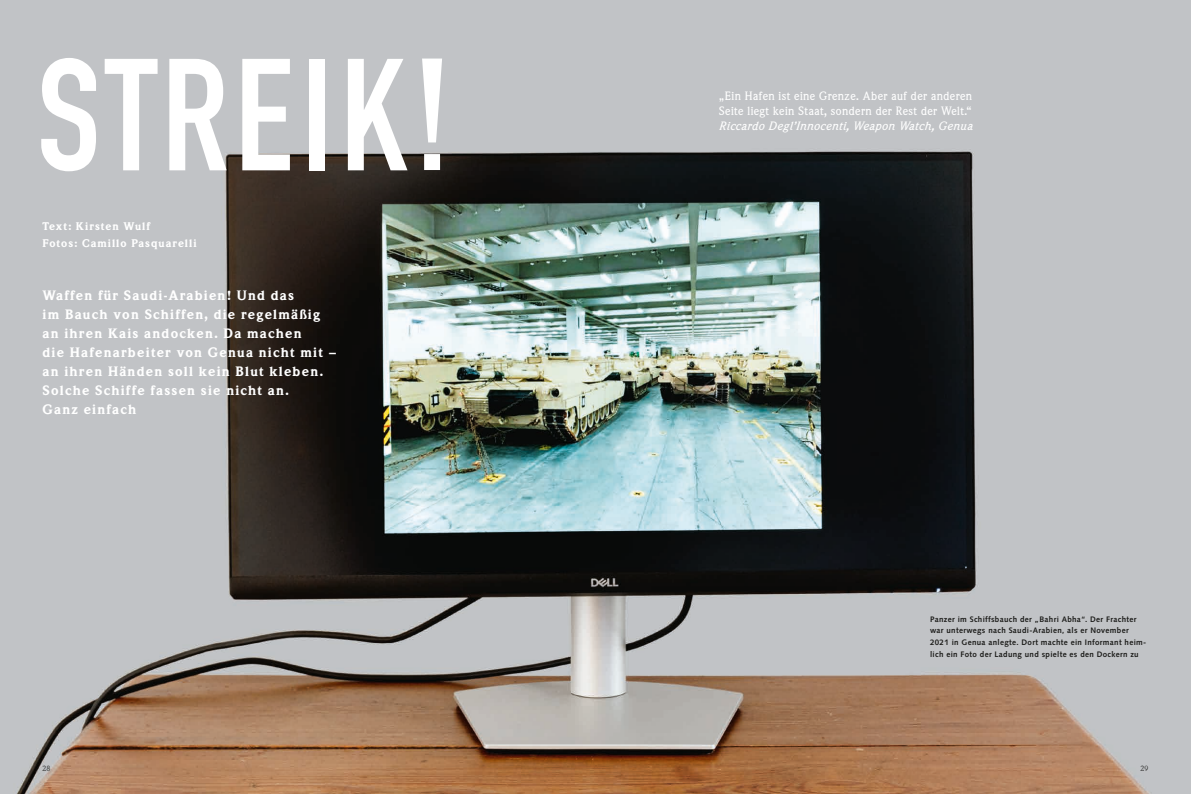
<style>
.page{position:relative;width:1191px;height:794px;background:#fff}
.page>*{position:absolute;margin:0;border:0;box-sizing:border-box;transform-origin:0 0}
.t1{font:700 156.5px "DIN Condensed";letter-spacing:.04em;color:#fff}
.t2{font:900 13.5px/19px "Weidemann BQ";letter-spacing:.09em;color:#fff}
.t3{font:500 12px/15px "Weidemann BQ";letter-spacing:.04em;color:#fff}
.t4{font:italic 500 12px "Weidemann BQ";letter-spacing:.04em;color:#fff}
.t5{font:900 11px/17px "Weidemann BQ";letter-spacing:.09em;color:#fff}
.t6{font:700 8px/11.9px "Syntax";letter-spacing:.04em;color:#1d1d1b}
.t7{font:7.5px "Weidemann BQ";color:#1d1d1b}
</style>
<div class="page">
<img style="left:0;top:0;width:1191px;height:794px">
<h1 class="t1" style="left:37px;top:10px;width:415px">STREIK!</h1>
<p class="t5" style="left:43px;top:217px;width:155px">Text: Kirsten Wulf<br>Fotos: Camillo Pasquarelli</p>
<p class="t2" style="left:43px;top:286px;width:295px">Waffen für Saudi-Arabien! Und das<br>im Bauch von Schiffen, die regelmäßig an ihren Kais andocken. Da machen<br>die Hafenarbeiter von Genua nicht mit – an ihren Händen soll kein Blut kleben.<br>Solche Schiffe fassen sie nicht an.<br>Ganz einfach</p>
<p class="t3" style="left:719px;top:89px;width:254px">„Ein Hafen ist eine Grenze. Aber auf der anderen<br>Seite liegt kein Staat, sondern der Rest der Welt.“</p>
<p class="t4" style="left:719px;top:119px;width:255px">Riccardo Degl’Innocenti, Weapon Watch, Genua</p>
<p class="t6" style="left:930px;top:613px;width:218px">Panzer im Schiffsbauch der „Bahri Abha“. Der Frachter war unterwegs nach Saudi-Arabien, als er November 2021 in Genua anlegte. Dort machte ein Informant heim&shy;lich ein Foto der Ladung und spielte es den Dockern zu</p>
<p class="t7" style="left:43px;top:764px;width:9px">28</p>
<p class="t7" style="left:1140px;top:764px;width:9px">29</p>
</div>
